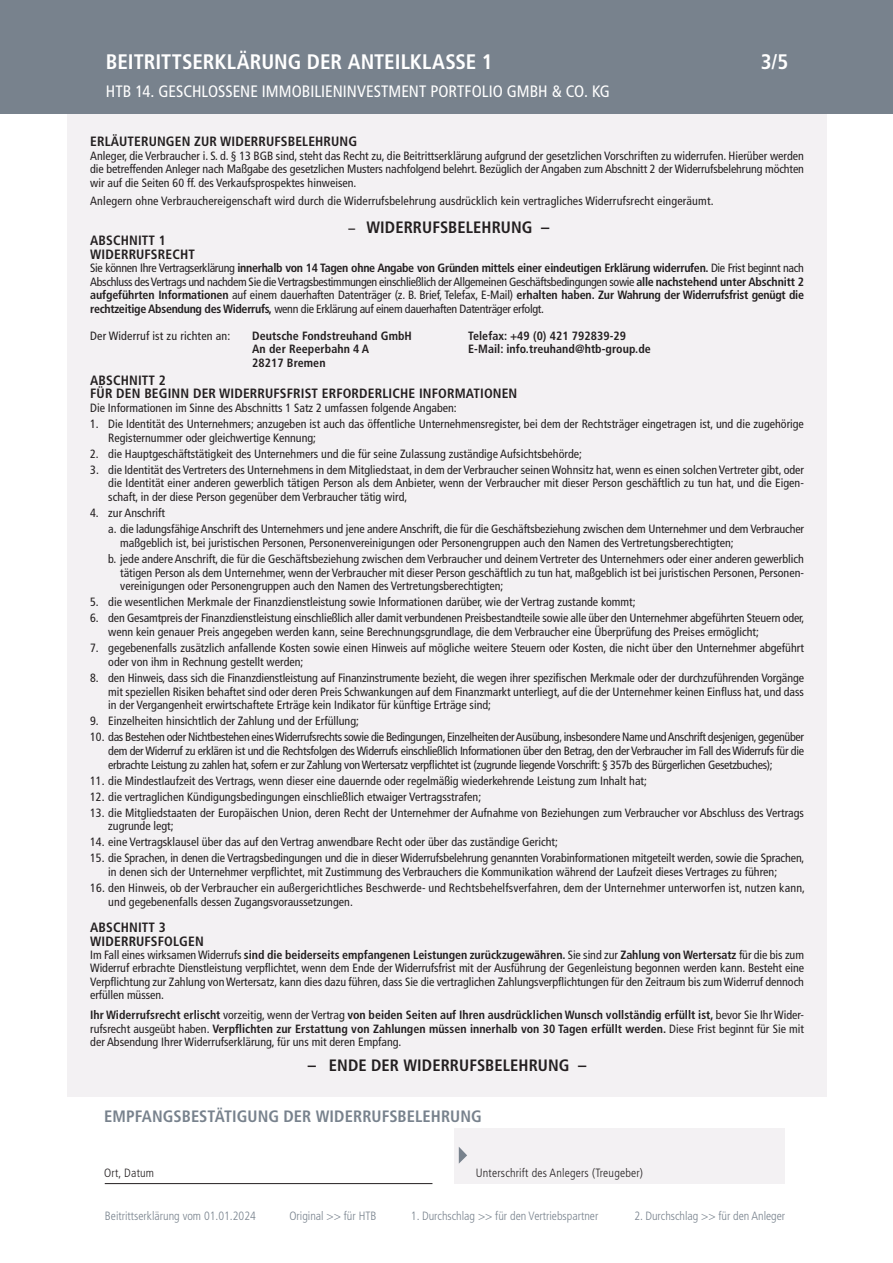
<style>
.page{position:relative;width:893px;height:1263px;background:#fff}
.page>*{position:absolute;margin:0;border:0;box-sizing:border-box;transform-origin:0 0}
.t1{font:700 condensed 21px "Frutiger LT";color:#fff}
.t2{font:condensed 16.5px "Frutiger LT";color:#fff}
.t3{font:700 condensed 16.5px "Frutiger LT";letter-spacing:.005em;color:#231f20}
.t4{font:700 condensed 16.5px "Frutiger LT";letter-spacing:.005em;color:#78828d}
.t5{font:700 condensed 13.5px/13.5px "Frutiger LT";letter-spacing:.01em;color:#231f20}
.t6{font:condensed 12px/13.8px "Frutiger LT";color:#231f20}
.t7{font:700 condensed 12px/13.2px "Frutiger LT";letter-spacing:.005em;color:#231f20;text-align:justify}
.t8{font:300 condensed 12px "Frutiger LT";color:#78828d}
.t9{font:300 condensed 12px "Frutiger LT";letter-spacing:.015em;color:#231f20}
.s1{font-size:13.5px}
.s2{font-weight:700}
.s3{font-weight:400}
</style>
<div class="page">
<div style="left:68px;top:108px;width:759px;height:988px;background:#f3f1f3"></div>
<hr style="left:105px;top:1183px;width:327px;height:1px;background:#231f20">
<div style="left:454px;top:1129px;width:330px;height:55px;background:#f3f1f3"></div>
<svg style="left:459px;top:1147px;width:8px;height:17px"></svg>
<div style="left:0;top:0;width:893px;height:114px;background:#78828d"></div>
<h1 class="t1" style="left:106px;top:49px;width:388px">BEITRITTSERKLÄRUNG DER ANTEILKLASSE 1</h1>
<h2 class="t2" style="left:106px;top:82px;width:506px">HTB 14. GESCHLOSSENE IMMOBILIENINVESTMENT PORTFOLIO GMBH &amp; CO. KG</h2>
<h1 class="t1" style="left:761px;top:49px;width:29px">3/5</h1>
<p class="t5" style="left:90px;top:135px;width:268px">ERLÄUTERUNGEN ZUR WIDERRUFSBELEHRUNG</p>
<p class="t6" style="left:90px;top:149px;width:715px;text-align:justify">Anleger, die Verbraucher i. S. d. § 13 BGB sind, steht das Recht zu, die Beitrittserklärung aufgrund der gesetzlichen Vorschriften zu widerrufen. Hierüber werden die betreffenden Anleger nach Maßgabe des gesetzlichen Musters nachfolgend belehrt. Bezüglich der Angaben zum Abschnitt 2 der Widerrufsbelehrung möchten wir auf die Seiten 60 ff. des Verkaufsprospektes hinweisen.</p>
<p class="t6" style="left:90px;top:194px;width:625px">Anlegern ohne Verbrauchereigenschaft wird durch die Widerrufsbelehrung ausdrücklich kein vertragliches Widerrufsrecht eingeräumt.</p>
<h2 class="t3" style="left:348px;top:218px;width:202px"><span class="s1">–</span> WIDERRUFSBELEHRUNG –</h2>
<p class="t5" style="left:90px;top:234px;width:106px">ABSCHNITT 1<br>WIDERRUFSRECHT</p>
<p class="t6" style="left:90px;top:261px;width:715px;text-align:justify">Sie können Ihre Vertragserklärung <span class="s2">innerhalb von 14 Tagen ohne Angabe von Gründen mittels einer eindeutigen Erklärung widerrufen.</span> Die Frist beginnt nach Abschluss des Vertrags und nachdem Sie die Vertragsbestimmungen einschließlich der Allgemeinen Geschäftsbedingungen sowie <span class="s2">alle nachstehend unter Abschnitt 2 aufgeführten Informationen</span> auf einem dauerhaften Datenträger (z. B. Brief, Telefax, E-Mail) <span class="s2">erhalten haben. Zur Wahrung der Widerrufsfrist genügt die rechtzeitige Absendung des Widerrufs,</span> wenn die Erklärung auf einem dauerhaften Datenträger erfolgt.</p>
<p class="t6" style="left:90px;top:329px;width:142px">Der Widerruf ist zu richten an:</p>
<p class="t7" style="left:252px;top:329px;width:161px">Deutsche Fondstreuhand GmbH</p>
<p class="t7" style="left:468px;top:329px;width:159px">Telefax: +49 (0) 421 792839-29</p>
<p class="t7" style="left:252px;top:342px;width:119px">An der Reeperbahn 4 A</p>
<p class="t7" style="left:468px;top:342px;width:184px">E-Mail: info.treuhand@htb-group.de</p>
<p class="t7" style="left:252px;top:356px;width:75px">28217 Bremen</p>
<p class="t5" style="left:90px;top:373px;width:429px">ABSCHNITT 2<br>FÜR DEN BEGINN DER WIDERRUFSFRIST ERFORDERLICHE INFORMATIONEN</p>
<p class="t6" style="left:90px;top:401px;width:368px">Die Informationen im Sinne des Abschnitts 1 Satz 2 umfassen folgende Angaben:</p>
<p class="t6" style="left:108px;top:417px;width:697px;text-indent:-18px">1. Die Identität des Unternehmers; anzugeben ist auch das öffentliche Unternehmensregister, bei dem der Rechtsträger eingetragen ist, und die zugehörige<br>Registernummer oder gleichwertige Kennung;</p>
<p class="t6" style="left:90px;top:447px;width:493px">2. die Hauptgeschäftstätigkeit des Unternehmers und die für seine Zulassung zuständige Aufsichtsbehörde;</p>
<p class="t6" style="left:108px;top:463px;width:697px;text-align:justify;text-indent:-18px">3. die Identität des Vertreters des Unternehmens in dem Mitgliedstaat, in dem der Verbraucher seinen Wohnsitz hat, wenn es einen solchen Vertreter gibt, oder die Identität einer anderen gewerblich tätigen Person als dem Anbieter, wenn der Verbraucher mit dieser Person geschäftlich zu tun hat, und die Eigen&shy;schaft, in der diese Person gegenüber dem Verbraucher tätig wird,</p>
<p class="t6" style="left:108px;top:505px;width:697px;line-height:15.9px;text-indent:-18px">4. zur Anschrift<br>a. die ladungsfähige Anschrift des Unternehmers und jene andere Anschrift, die für die Geschäftsbeziehung zwischen dem Unternehmer und dem Verbraucher</p>
<p class="t6" style="left:108px;top:535px;width:697px;line-height:15.9px;text-indent:12px">maßgeblich ist, bei juristischen Personen, Personenvereinigungen oder Personengruppen auch den Namen des Vertretungsberechtigten;<br>b. jede andere Anschrift, die für die Geschäftsbeziehung zwischen dem Verbraucher und deinem Vertreter des Unternehmers oder einer anderen gewerblich</p>
<p class="t6" style="left:120px;top:566px;width:685px">tätigen Person als dem Unternehmer, wenn der Verbraucher mit dieser Person geschäftlich zu tun hat, maßgeblich ist bei juristischen Personen, Personen&shy;vereinigungen oder Personengruppen auch den Namen des Vertretungsberechtigten;</p>
<p class="t6" style="left:90px;top:595px;width:547px">5. die wesentlichen Merkmale der Finanzdienstleistung sowie Informationen darüber, wie der Vertrag zustande kommt;</p>
<p class="t6" style="left:108px;top:611px;width:698px;text-indent:-18px">6. den Gesamtpreis der Finanzdienstleistung einschließlich aller damit verbundenen Preisbestandteile sowie alle über den Unternehmer abgeführten Steuern oder, wenn kein genauer Preis angegeben werden kann, seine Berechnungsgrundlage, die dem Verbraucher eine Überprüfung des Preises ermöglicht;</p>
<p class="t6" style="left:108px;top:641px;width:697px;text-indent:-18px">7. gegebenenfalls zusätzlich anfallende Kosten sowie einen Hinweis auf mögliche weitere Steuern oder Kosten, die nicht über den Unternehmer abgeführt oder von ihm in Rechnung gestellt werden;</p>
<p class="t6" style="left:108px;top:671px;width:697px;text-align:justify;text-indent:-18px">8. den Hinweis, dass sich die Finanzdienstleistung auf Finanzinstrumente bezieht, die wegen ihrer spezifischen Merkmale oder der durchzuführenden Vorgänge mit speziellen Risiken behaftet sind oder deren Preis Schwankungen auf dem Finanzmarkt unterliegt, auf die der Unternehmer keinen Einfluss hat, und dass in der Vergangenheit erwirtschaftete Erträge kein Indikator für künftige Erträge sind;</p>
<p class="t6" style="left:90px;top:714px;width:270px">9. Einzelheiten hinsichtlich der Zahlung und der Erfüllung;</p>
<p class="t6" style="left:108px;top:730px;width:697px;text-align:justify;text-indent:-18px">10. das Bestehen oder Nichtbestehen eines Widerrufsrechts sowie die Bedingungen, Einzelheiten der Ausübung, insbesondere Name und Anschrift desjenigen, gegenüber dem der Widerruf zu erklären ist und die Rechtsfolgen des Widerrufs einschließlich Informationen über den Betrag, den der Verbraucher im Fall des Widerrufs für die erbrachte Leistung zu zahlen hat, sofern er zur Zahlung von Wertersatz verpflichtet ist (zugrunde liegende Vorschrift: § 357b des Bürgerlichen Gesetzbuches);</p>
<p class="t6" style="left:90px;top:774px;width:558px">11. die Mindestlaufzeit des Vertrags, wenn dieser eine dauernde oder regelmäßig wiederkehrende Leistung zum Inhalt hat;</p>
<p class="t6" style="left:90px;top:790px;width:392px">12. die vertraglichen Kündigungsbedingungen einschließlich etwaiger Vertragsstrafen;</p>
<p class="t6" style="left:108px;top:805px;width:697px;text-indent:-18px">13. die Mitgliedstaaten der Europäischen Union, deren Recht der Unternehmer der Aufnahme von Beziehungen zum Verbraucher vor Abschluss des Vertrags zugrunde legt;</p>
<p class="t6" style="left:90px;top:835px;width:469px">14. eine Vertragsklausel über das auf den Vertrag anwendbare Recht oder über das zuständige Gericht;</p>
<p class="t6" style="left:108px;top:851px;width:698px;text-indent:-18px">15. die Sprachen, in denen die Vertragsbedingungen und die in dieser Widerrufsbelehrung genannten Vorabinformationen mitgeteilt werden, sowie die Sprachen, in denen sich der Unternehmer verpflichtet, mit Zustimmung des Verbrauchers die Kommunikation während der Laufzeit dieses Vertrages zu führen;</p>
<p class="t6" style="left:108px;top:881px;width:698px;text-indent:-18px">16. den Hinweis, ob der Verbraucher ein außergerichtliches Beschwerde- und Rechtsbehelfsverfahren, dem der Unternehmer unterworfen ist, nutzen kann, und gegebenenfalls dessen Zugangsvoraussetzungen.</p>
<p class="t5" style="left:90px;top:921px;width:115px">ABSCHNITT 3<br>WIDERRUFSFOLGEN</p>
<p class="t6" style="left:90px;top:948px;width:715px;line-height:13.2px;text-align:justify">Im Fall eines wirksamen Widerrufs <span class="s2">sind die beiderseits empfangenen Leistungen zurückzugewähren.</span> Sie sind zur <span class="s2">Zahlung von Wertersatz</span> für die bis zum Widerruf erbrachte Dienstleistung verpflichtet, wenn dem Ende der Widerrufsfrist mit der Ausführung der Gegenleistung begonnen werden kann. Besteht eine Verpflichtung zur Zahlung von Wertersatz, kann dies dazu führen, dass Sie die vertraglichen Zahlungsverpflichtungen für den Zeitraum bis zum Widerruf dennoch erfüllen müssen.</p>
<p class="t7" style="left:90px;top:1009px;width:715px">Ihr Widerrufsrecht erlischt <span class="s3">vorzeitig, wenn der Vertrag</span> von beiden Seiten auf Ihren ausdrücklichen Wunsch vollständig erfüllt ist, <span class="s3">bevor Sie Ihr Wider&shy;rufsrecht ausgeübt haben.</span> Verpflichten zur Erstattung von Zahlungen müssen innerhalb von 30 Tagen erfüllt werden. <span class="s3">Diese Frist beginnt für Sie mit der Absendung Ihrer Widerrufserklärung, für uns mit deren Empfang.</span></p>
<h2 class="t3" style="left:308px;top:1055px;width:280px">– ENDE DER WIDERRUFSBELEHRUNG –</h2>
<h2 class="t4" style="left:104px;top:1106px;width:379px">EMPFANGSBESTÄTIGUNG DER WIDERRUFSBELEHRUNG</h2>
<p class="t9" style="left:104px;top:1166px;width:51px">Ort, Datum</p>
<p class="t9" style="left:476px;top:1166px;width:169px">Unterschrift des Anlegers (Treugeber)</p>
<p class="t8" style="left:105px;top:1209px;width:152px">Beitrittserklärung vom 01.01.2024</p>
<p class="t8" style="left:289px;top:1209px;width:89px">Original &gt;&gt; für HTB</p>
<p class="t8" style="left:411px;top:1209px;width:189px">1. Durchschlag &gt;&gt; für den Vertriebspartner</p>
<p class="t8" style="left:634px;top:1209px;width:152px">2. Durchschlag &gt;&gt; für den Anleger</p>
</div>
